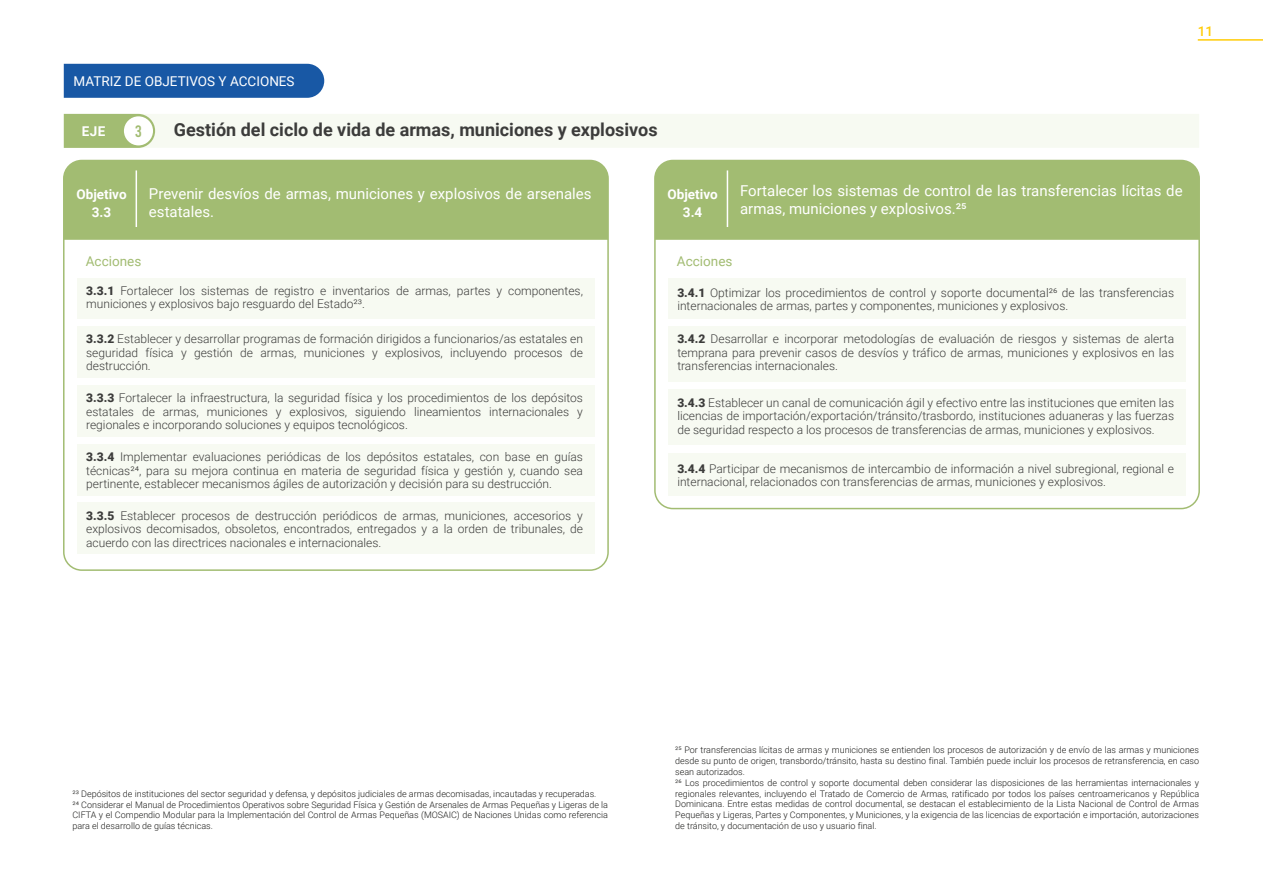
<style>
.page{position:relative;width:1263px;height:893px;background:#fff}
.page>*{position:absolute;margin:0;border:0;box-sizing:border-box;transform-origin:0 0}
.t1{font:700 18px "Roboto";color:#3c3c3b}
.t2{font:16.5px "Bebas";color:#a2bc72}
.t3{font:15px/18px "Roboto";color:#fff}
.t4{font:13.5px "Roboto";color:#fff}
.t5{font:700 13.5px/18px "Roboto";color:#fff;text-align:center}
.t6{font:13.5px "Roboto";color:#a2bc72}
.t7{font:500 13.5px "Roboto";color:#ffcc07}
.t8{font:300 12px/13.5px "Roboto";color:#3c3c3b;text-align:justify}
.t9{font:300 9px/10.8px "Roboto";color:#1d1d1b}
.s1{font-weight:900}
</style>
<div class="page">
<div style="left:64px;top:114px;width:1135px;height:34px;background:#f7faf2"></div>
<div style="left:124px;top:116px;width:29px;height:29px;background:#fff;border-radius:50%"></div>
<div style="left:64px;top:64px;width:260px;height:34px;background:#1858a5"></div>
<div style="left:64px;top:160px;width:544px;height:80px;background:#a2bc72"></div>
<div style="left:77px;top:278px;width:518px;height:41px;background:#f7faf2"></div>
<div style="left:77px;top:326px;width:518px;height:51px;background:#f7faf2"></div>
<div style="left:77px;top:385px;width:518px;height:51px;background:#f7faf2"></div>
<div style="left:77px;top:444px;width:518px;height:51px;background:#f7faf2"></div>
<div style="left:77px;top:503px;width:518px;height:51px;background:#f7faf2"></div>
<hr style="left:136px;top:170px;width:1px;height:57px;background:#fff">
<div style="left:655px;top:160px;width:544px;height:80px;background:#a2bc72"></div>
<div style="left:668px;top:278px;width:518px;height:41px;background:#f7faf2"></div>
<div style="left:668px;top:326px;width:518px;height:55px;background:#f7faf2"></div>
<div style="left:668px;top:389px;width:518px;height:56px;background:#f7faf2"></div>
<div style="left:668px;top:453px;width:518px;height:42px;background:#f7faf2"></div>
<hr style="left:727px;top:170px;width:1px;height:57px;background:#fff">
<hr style="left:1198px;top:39px;width:65px;height:2px;background:#ffcc07">
<p class="t4" style="left:74px;top:72px;width:223px">MATRIZ DE OBJETIVOS Y ACCIONES</p>
<p class="t5" style="left:82px;top:121px;width:25px">EJE</p>
<h2 class="t2" style="left:135px;top:123px;width:8px">3</h2>
<h1 class="t1" style="left:174px;top:117px;width:485px">Gestión del ciclo de vida de armas, municiones y explosivos</h1>
<p class="t7" style="left:1198px;top:22px;width:17px">11</p>
<p class="t5" style="left:76px;top:184px;width:52px">Objetivo<br>3.3</p>
<p class="t6" style="left:86px;top:252px;width:57px">Acciones</p>
<p class="t3" style="left:149px;top:184px;width:444px">Prevenir desvíos de armas, municiones y explosivos de arsenales estatales.</p>
<p class="t8" style="left:86px;top:283px;width:498px"><span class="s1">3.3.1</span> Fortalecer los sistemas de registro e inventarios de armas, partes y componentes, municiones y explosivos bajo resguardo del Estado²³.</p>
<p class="t8" style="left:86px;top:332px;width:498px"><span class="s1">3.3.2</span> Establecer y desarrollar programas de formación dirigidos a funcionarios/as estatales en seguridad física y gestión de armas, municiones y explosivos, incluyendo procesos de destrucción.</p>
<p class="t8" style="left:86px;top:391px;width:498px"><span class="s1">3.3.3</span> Fortalecer la infraestructura, la seguridad física y los procedimientos de los depósitos estatales de armas, municiones y explosivos, siguiendo lineamientos internacionales y regionales e incorporando soluciones y equipos tecnológicos.</p>
<p class="t8" style="left:86px;top:450px;width:498px"><span class="s1">3.3.4</span> Implementar evaluaciones periódicas de los depósitos estatales, con base en guías técnicas²4, para su mejora continua en materia de seguridad física y gestión y, cuando sea pertinente, establecer mecanismos ágiles de autorización y decisión para su destrucción.</p>
<p class="t8" style="left:86px;top:508px;width:498px"><span class="s1">3.3.5</span> Establecer procesos de destrucción periódicos de armas, municiones, accesorios y explosivos decomisados, obsoletos, encontrados, entregados y a la orden de tribunales, de acuerdo con las directrices nacionales e internacionales.</p>
<p class="t5" style="left:667px;top:184px;width:52px">Objetivo<br>3.4</p>
<p class="t6" style="left:677px;top:252px;width:57px">Acciones</p>
<p class="t3" style="left:740px;top:181px;width:444px">Fortalecer los sistemas de control de las transferencias lícitas de armas, municiones y explosivos.²5</p>
<p class="t8" style="left:677px;top:285px;width:498px"><span class="s1">3.4.1</span> Optimizar los procedimientos de control y soporte documental²6 de las transferencias internacionales de armas, partes y componentes, municiones y explosivos.</p>
<p class="t8" style="left:677px;top:332px;width:498px"><span class="s1">3.4.2</span> Desarrollar e incorporar metodologías de evaluación de riesgos y sistemas de alerta temprana para prevenir casos de desvíos y tráfico de armas, municiones y explosivos en las transferencias internacionales.</p>
<p class="t8" style="left:677px;top:395px;width:498px"><span class="s1">3.4.3</span> Establecer un canal de comunicación ágil y efectivo entre las instituciones que emiten las licencias de importación/exportación/tránsito/trasbordo, instituciones aduaneras y las fuerzas de seguridad respecto a los procesos de transferencias de armas, municiones y explosivos.</p>
<p class="t8" style="left:677px;top:461px;width:498px"><span class="s1">3.4.4</span> Participar de mecanismos de intercambio de información a nivel subregional, regional e internacional, relacionados con transferencias de armas, municiones y explosivos.</p>
<p class="t9" style="left:72px;top:788px;width:537px">²³ Depósitos de instituciones del sector seguridad y defensa, y depósitos judiciales de armas decomisadas, incautadas y recuperadas.<br>²4 Considerar el Manual de Procedimientos Operativos sobre Seguridad Física y Gestión de Arsenales de Armas Pequeñas y Ligeras de la CIFTA y el Compendio Modular para la Implementación del Control de Armas Pequeñas (MOSAIC) de Naciones Unidas como referencia para el desarrollo de guías técnicas.</p>
<p class="t9" style="left:675px;top:744px;width:525px">²5 Por transferencias lícitas de armas y municiones se entienden los procesos de autorización y de envío de las armas y municiones desde su punto de origen, transbordo/tránsito, hasta su destino final. También puede incluir los procesos de retransferencia, en caso sean autorizados.<br>²6 Los procedimientos de control y soporte documental deben considerar las disposiciones de las herramientas internacionales y regionales relevantes, incluyendo el Tratado de Comercio de Armas, ratificado por todos los países centroamericanos y República Dominicana. Entre estas medidas de control documental, se destacan el establecimiento de la Lista Nacional de Control de Armas Pequeñas y Ligeras, Partes y Componentes, y Municiones, y la exigencia de las licencias de exportación e importación, autorizaciones de tránsito, y documentación de uso y usuario final.</p>
</div>
